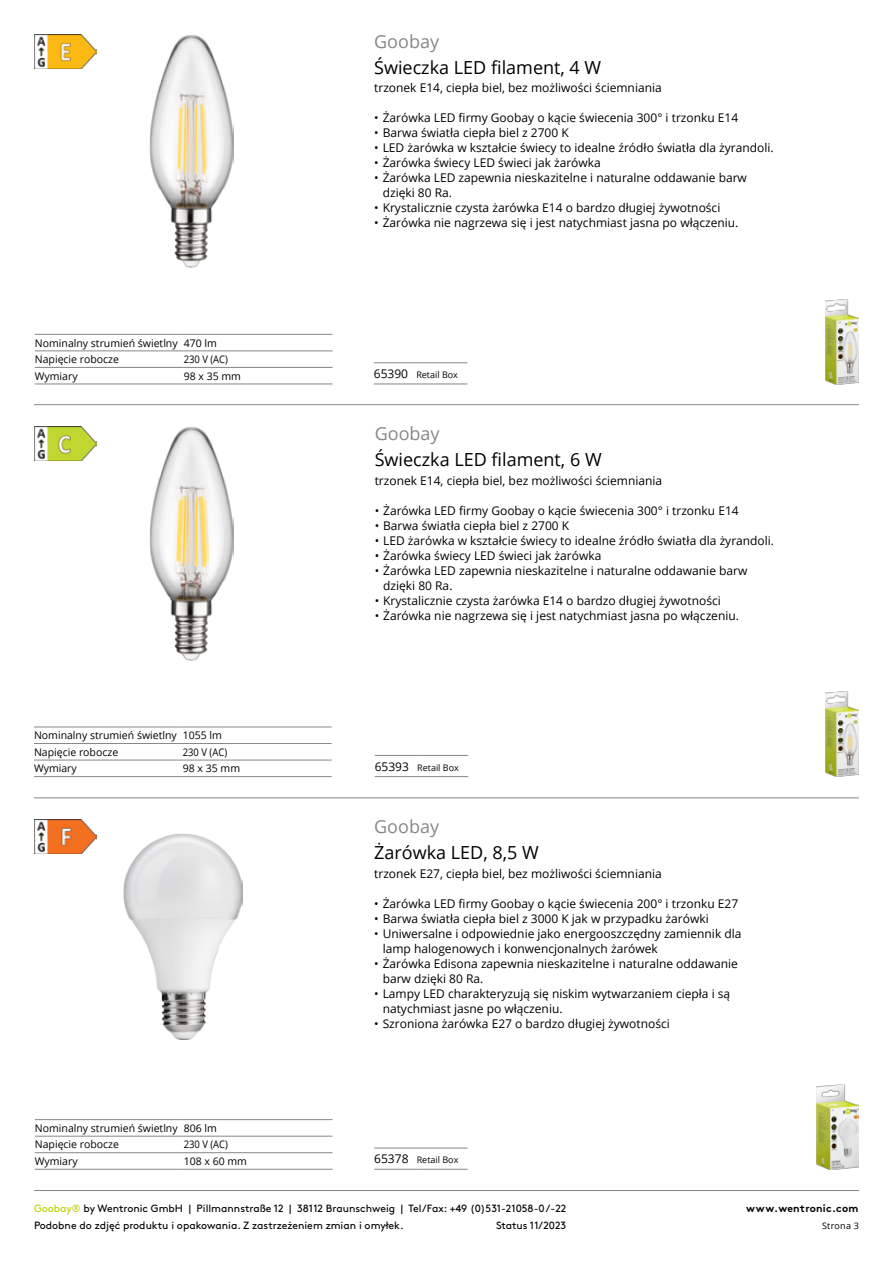
<style>
.page{position:relative;width:893px;height:1263px;background:#fff}
.page>*{position:absolute;margin:0;border:0;box-sizing:border-box;transform-origin:0 0}
.t1{font:18px "Open Sans";color:#000}
.t2{font:18px "Open Sans";color:#868786}
.t3{font:12px/15px "Open Sans";color:#000}
.t4{font:10.5px/16.5px "Open Sans";color:#000}
.t5{font:10.5px/16.8px "Brown";color:#000}
.t6{font:10.5px "Open Sans";color:#000;scale:.9 1}
.t7{font:700 10.5px "Brown";letter-spacing:.025em;color:#000}
.t8{font:9px "Open Sans";color:#000}
.s1{font-size:12px}
.s2{color:#bbcf00}
</style>
<div class="page">
<hr style="left:34px;top:1190px;width:825px;height:1px;background:#868786">
<hr style="left:34px;top:404px;width:825px;height:1px;background:#868786">
<hr style="left:34px;top:798px;width:825px;height:1px;background:#868786">
<hr style="left:375px;top:755px;width:42px;height:1px;background:#868786">
<hr style="left:375px;top:776px;width:42px;height:1px;background:#868786">
<hr style="left:417px;top:755px;width:51px;height:1px;background:#868786">
<hr style="left:417px;top:776px;width:51px;height:1px;background:#868786">
<img style="left:149px;top:427px;width:84px;height:233px">
<img style="left:826px;top:691px;width:33px;height:85px">
<hr style="left:374px;top:362px;width:42px;height:1px;background:#868786">
<hr style="left:374px;top:384px;width:42px;height:1px;background:#868786">
<hr style="left:416px;top:362px;width:51px;height:1px;background:#868786">
<hr style="left:416px;top:384px;width:51px;height:1px;background:#868786">
<hr style="left:374px;top:1148px;width:43px;height:1px;background:#868786">
<hr style="left:374px;top:1169px;width:43px;height:1px;background:#868786">
<hr style="left:417px;top:1148px;width:51px;height:1px;background:#868786">
<hr style="left:417px;top:1169px;width:51px;height:1px;background:#868786">
<img style="left:816px;top:1084px;width:43px;height:85px">
<img style="left:123px;top:833px;width:119px;height:206px">
<img style="left:34px;top:819px;width:62px;height:34px">
<img style="left:149px;top:35px;width:84px;height:233px">
<img style="left:35px;top:34px;width:62px;height:34px">
<img style="left:826px;top:299px;width:33px;height:85px">
<img style="left:34px;top:427px;width:62px;height:34px">
<hr style="left:35px;top:334px;width:149px;height:1px;background:#868786">
<hr style="left:184px;top:334px;width:149px;height:1px;background:#868786">
<hr style="left:35px;top:351px;width:149px;height:1px;background:#868786">
<hr style="left:184px;top:351px;width:149px;height:1px;background:#868786">
<hr style="left:35px;top:367px;width:149px;height:1px;background:#868786">
<hr style="left:184px;top:367px;width:149px;height:1px;background:#868786">
<hr style="left:35px;top:384px;width:149px;height:1px;background:#868786">
<hr style="left:184px;top:384px;width:149px;height:1px;background:#868786">
<hr style="left:34px;top:727px;width:149px;height:1px;background:#868786">
<hr style="left:183px;top:727px;width:149px;height:1px;background:#868786">
<hr style="left:34px;top:743px;width:149px;height:1px;background:#868786">
<hr style="left:183px;top:743px;width:149px;height:1px;background:#868786">
<hr style="left:34px;top:760px;width:149px;height:1px;background:#868786">
<hr style="left:183px;top:760px;width:149px;height:1px;background:#868786">
<hr style="left:34px;top:776px;width:149px;height:1px;background:#868786">
<hr style="left:183px;top:776px;width:149px;height:1px;background:#868786">
<hr style="left:35px;top:1119px;width:149px;height:1px;background:#868786">
<hr style="left:184px;top:1119px;width:149px;height:1px;background:#868786">
<hr style="left:35px;top:1136px;width:149px;height:1px;background:#868786">
<hr style="left:184px;top:1136px;width:149px;height:1px;background:#868786">
<hr style="left:35px;top:1152px;width:149px;height:1px;background:#868786">
<hr style="left:184px;top:1152px;width:149px;height:1px;background:#868786">
<hr style="left:35px;top:1169px;width:149px;height:1px;background:#868786">
<hr style="left:184px;top:1169px;width:149px;height:1px;background:#868786">
<p class="t4" style="left:35px;top:334px;width:183px">Nominalny strumień świetlny 470 lm<br>Napięcie robocze</p>
<p class="t6" style="left:184px;top:352px;width:51px">230 V (AC)</p>
<p class="t4" style="left:35px;top:367px;width:44px">Wymiary</p>
<p class="t4" style="left:184px;top:367px;width:59px">98 x 35 mm</p>
<p class="t4" style="left:34px;top:727px;width:189px">Nominalny strumień świetlny 1055 lm<br>Napięcie robocze</p>
<p class="t6" style="left:183px;top:745px;width:51px">230 V (AC)</p>
<p class="t4" style="left:34px;top:760px;width:44px">Wymiary</p>
<p class="t4" style="left:183px;top:760px;width:59px">98 x 35 mm</p>
<p class="t4" style="left:35px;top:1119px;width:183px">Nominalny strumień świetlny 806 lm<br>Napięcie robocze</p>
<p class="t6" style="left:184px;top:1137px;width:51px">230 V (AC)</p>
<p class="t4" style="left:35px;top:1153px;width:44px">Wymiary</p>
<p class="t4" style="left:184px;top:1153px;width:65px">108 x 60 mm</p>
<h1 class="t2" style="left:374px;top:29px;width:66px">Goobay</h1>
<h1 class="t1" style="left:374px;top:55px;width:229px">Świeczka LED filament, 4 W</h1>
<p class="t3" style="left:374px;top:80px;width:289px">trzonek E14, ciepła biel, bez możliwości ściemniania</p>
<p class="t3" style="left:374px;top:110px;width:366px">• Żarówka LED firmy Goobay o kącie świecenia 300° i trzonku E14</p>
<p class="t3" style="left:374px;top:125px;width:196px">• Barwa światła ciepła biel z 2700 K</p>
<p class="t3" style="left:374px;top:140px;width:401px">• LED żarówka w kształcie świecy to idealne źródło światła dla żyrandoli.</p>
<p class="t3" style="left:374px;top:155px;width:228px">• Żarówka świecy LED świeci jak żarówka</p>
<p class="t3" style="left:383px;top:170px;width:366px;text-indent:-9px">• Żarówka LED zapewnia nieskazitelne i naturalne oddawanie barw dzięki 80 Ra.</p>
<p class="t3" style="left:374px;top:200px;width:348px">• Krystalicznie czysta żarówka E14 o bardzo długiej żywotności</p>
<p class="t3" style="left:374px;top:215px;width:366px">• Żarówka nie nagrzewa się i jest natychmiast jasna po włączeniu.</p>
<p class="t8" style="left:374px;top:368px;width:86px"><span class="s1">65390</span> Retail Box</p>
<h1 class="t2" style="left:375px;top:422px;width:66px">Goobay</h1>
<h1 class="t1" style="left:375px;top:447px;width:229px">Świeczka LED filament, 6 W</h1>
<p class="t3" style="left:375px;top:473px;width:289px">trzonek E14, ciepła biel, bez możliwości ściemniania</p>
<p class="t3" style="left:375px;top:503px;width:366px">• Żarówka LED firmy Goobay o kącie świecenia 300° i trzonku E14</p>
<p class="t3" style="left:375px;top:518px;width:196px">• Barwa światła ciepła biel z 2700 K</p>
<p class="t3" style="left:375px;top:533px;width:401px">• LED żarówka w kształcie świecy to idealne źródło światła dla żyrandoli.</p>
<p class="t3" style="left:375px;top:548px;width:228px">• Żarówka świecy LED świeci jak żarówka</p>
<p class="t3" style="left:383px;top:563px;width:366px;text-indent:-9px">• Żarówka LED zapewnia nieskazitelne i naturalne oddawanie barw dzięki 80 Ra.</p>
<p class="t3" style="left:375px;top:593px;width:348px">• Krystalicznie czysta żarówka E14 o bardzo długiej żywotności</p>
<p class="t3" style="left:375px;top:608px;width:366px">• Żarówka nie nagrzewa się i jest natychmiast jasna po włączeniu.</p>
<p class="t8" style="left:375px;top:761px;width:86px"><span class="s1">65393</span> Retail Box</p>
<h1 class="t2" style="left:374px;top:814px;width:66px">Goobay</h1>
<h1 class="t1" style="left:374px;top:840px;width:166px">Żarówka LED, 8,5 W</h1>
<p class="t3" style="left:374px;top:865px;width:289px">trzonek E27, ciepła biel, bez możliwości ściemniania</p>
<p class="t3" style="left:374px;top:895px;width:366px">• Żarówka LED firmy Goobay o kącie świecenia 200° i trzonku E27</p>
<p class="t3" style="left:374px;top:910px;width:336px">• Barwa światła ciepła biel z 3000 K jak w przypadku żarówki</p>
<p class="t3" style="left:383px;top:925px;width:360px;text-indent:-9px">• Uniwersalne i odpowiednie jako energooszczędny zamiennik dla lamp halogenowych i konwencjonalnych żarówek</p>
<p class="t3" style="left:383px;top:955px;width:357px;text-indent:-9px">• Żarówka Edisona zapewnia nieskazitelne i naturalne oddawanie barw dzięki 80 Ra.</p>
<p class="t3" style="left:383px;top:985px;width:349px;text-indent:-9px">• Lampy LED charakteryzują się niskim wytwarzaniem ciepła i są natychmiast jasne po włączeniu.</p>
<p class="t3" style="left:374px;top:1015px;width:297px">• Szroniona żarówka E27 o bardzo długiej żywotności</p>
<p class="t8" style="left:374px;top:1154px;width:86px"><span class="s1">65378</span> Retail Box</p>
<p class="t7" style="left:746px;top:1199px;width:114px">www.wentronic.com</p>
<p class="t5" style="left:34px;top:1199px;width:534px"><span class="s2">Goobay®</span> by Wentronic GmbH | Pillmannstraße 12 | 38112 Braunschweig | Tel/Fax: +49 (0)531-21058-0 /-22<br>Podobne do zdjęć produktu i opakowania. Z zastrzeżeniem zmian i omyłek.</p>
<p class="t5" style="left:496px;top:1216px;width:72px">Status 11/2023</p>
<p class="t8" style="left:822px;top:1219px;width:38px">Strona 3</p>
</div>
